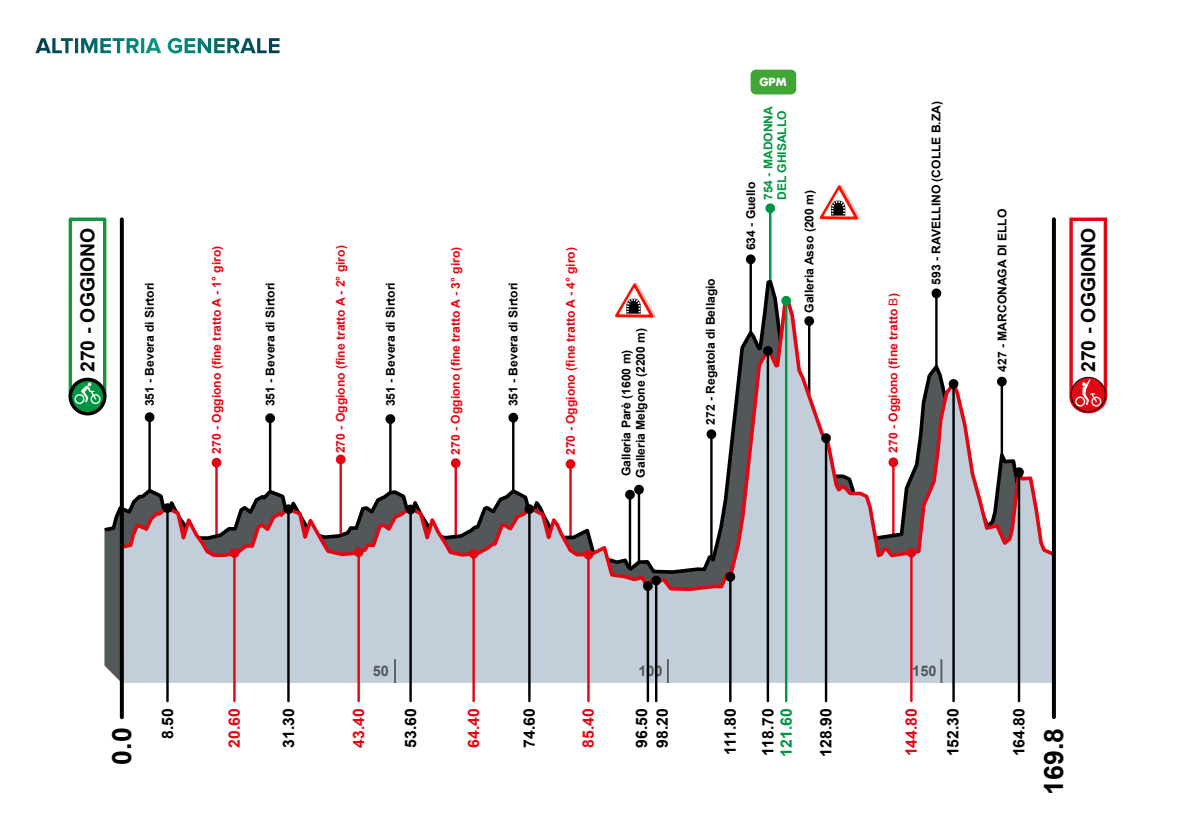
<style>
.page{position:relative;width:1177px;height:830px;background:#fff}
.page>*{position:absolute;margin:0;border:0;box-sizing:border-box;transform-origin:0 0}
.t1{font:700 26.62px "Arial";color:#000}
.t2{font:700 19.38px "Arial";color:#000}
.t3{font:700 15.75px/20.5px "Arial";color:#000}
.t4{font:700 15.75px "Arial";color:#e30613}
.t5{font:700 15.75px "Arial";color:#009641}
.t6{font:700 14.5px "Arial";color:#52575a}
.t7{font:700 12.12px/14.1px "Arial";color:#000}
.t8{font:700 12.12px "Arial";color:#e30613}
.t9{font:700 12.12px/13.5px "Arial";color:#009641}
.t10{font:700 11px "Futura Std";color:#fff}
.s1{font-weight:400}
</style>
<div class="page">
<svg style="left:35px;top:38px;width:244px;height:15px"></svg>
<svg style="left:765px;top:203px;width:10px;height:74px"></svg>
<div style="left:124px;top:592px;width:927px;height:90px;background:#c2ceda"></div>
<svg style="left:118px;top:294px;width:938px;height:298px"></svg>
<svg style="left:105px;top:529px;width:15px;height:153px;background:#5a5e61"></svg>
<svg style="left:120px;top:219px;width:4px;height:498px;background:#090909"></svg>
<svg style="left:68px;top:217px;width:39px;height:198px"></svg>
<svg style="left:1051px;top:219px;width:4px;height:497px;fill:#000"></svg>
<hr style="left:394px;top:658px;width:2px;height:24px;background:#52575a">
<svg style="left:667px;top:658px;width:1px;height:24px"></svg>
<hr style="left:940px;top:658px;width:2px;height:24px;background:#52575a">
<svg style="left:1069px;top:217px;width:39px;height:197px"></svg>
<svg style="left:163px;top:503px;width:9px;height:198px;background:#8b929a"></svg>
<svg style="left:229px;top:548px;width:10px;height:153px;background:#cf99a4"></svg>
<svg style="left:283px;top:504px;width:10px;height:197px;background:#91989f"></svg>
<svg style="left:354px;top:547px;width:9px;height:154px"></svg>
<svg style="left:406px;top:504px;width:9px;height:197px;background:#8b939a"></svg>
<svg style="left:469px;top:548px;width:9px;height:153px"></svg>
<svg style="left:524px;top:504px;width:10px;height:197px;background:#9198a0"></svg>
<svg style="left:583px;top:549px;width:10px;height:152px;background:#cf99a4"></svg>
<svg style="left:643px;top:575px;width:18px;height:126px;background:#8a8f96"></svg>
<svg style="left:781px;top:296px;width:10px;height:405px;background:#93bbae"></svg>
<svg style="left:763px;top:346px;width:9px;height:355px;background:#8c939b"></svg>
<svg style="left:821px;top:433px;width:9px;height:268px;background:#8d9199"></svg>
<svg style="left:906px;top:547px;width:10px;height:154px;background:#cf99a4"></svg>
<svg style="left:948px;top:379px;width:10px;height:322px;background:#9398a0"></svg>
<svg style="left:1014px;top:467px;width:9px;height:234px;background:#8b868d"></svg>
<svg style="left:145px;top:412px;width:9px;height:79px"></svg>
<svg style="left:265px;top:413px;width:10px;height:79px"></svg>
<svg style="left:385px;top:414px;width:10px;height:79px"></svg>
<svg style="left:508px;top:412px;width:10px;height:80px"></svg>
<svg style="left:336px;top:454px;width:9px;height:80px"></svg>
<svg style="left:625px;top:484px;width:18px;height:85px"></svg>
<svg style="left:745px;top:254px;width:10px;height:80px"></svg>
<svg style="left:931px;top:288px;width:10px;height:80px"></svg>
<svg style="left:996px;top:376px;width:10px;height:80px"></svg>
<svg style="left:615px;top:283px;width:41px;height:34px"></svg>
<svg style="left:795px;top:72px;width:2px;height:18px"></svg>
<svg style="left:819px;top:185px;width:41px;height:34px"></svg>
<svg style="left:725px;top:571px;width:10px;height:130px"></svg>
<svg style="left:706px;top:429px;width:10px;height:130px"></svg>
<div style="left:750px;top:70px;width:46px;height:24px;background:#3fa535;border-radius:5px"></div>
<h2 class="t2" style="left:75px;top:372px;width:146px;rotate:-90deg">270 - OGGIONO</h2>
<p class="t8" style="left:208px;top:453px;width:209px;rotate:-90deg">270 - Oggiono (fine tratto A - 1° giro)</p>
<p class="t8" style="left:332px;top:453px;width:209px;rotate:-90deg">270 - Oggiono (fine tratto A - 2° giro)</p>
<p class="t8" style="left:447px;top:454px;width:209px;rotate:-90deg">270 - Oggiono (fine tratto A - 3° giro)</p>
<p class="t8" style="left:562px;top:455px;width:209px;rotate:-90deg">270 - Oggiono (fine tratto A - 4° giro)</p>
<p class="t7" style="left:143px;top:406px;width:126px;rotate:-90deg">351 - Bevera di Sirtori</p>
<p class="t7" style="left:263px;top:406px;width:126px;rotate:-90deg">351 - Bevera di Sirtori</p>
<p class="t7" style="left:384px;top:406px;width:126px;rotate:-90deg">351 - Bevera di Sirtori</p>
<p class="t7" style="left:506px;top:406px;width:126px;rotate:-90deg">351 - Bevera di Sirtori</p>
<p class="t7" style="left:619px;top:477px;width:151px;rotate:-90deg">Galleria Parè (1600 m)<br>Galleria Melgone (2200 m)</p>
<p class="t7" style="left:704px;top:424px;width:148px;rotate:-90deg">272 - Regatola di Bellagio</p>
<p class="t10" style="left:759px;top:74px;width:29px">GPM</p>
<p class="t7" style="left:744px;top:250px;width:70px;rotate:-90deg">634 - Guello</p>
<p class="t9" style="left:762px;top:200px;width:95px;rotate:-90deg">754 - MADONNA<br>DEL GHISALLO</p>
<p class="t7" style="left:802px;top:312px;width:124px;rotate:-90deg">Galleria Asso (200 m)</p>
<p class="t8" style="left:885px;top:452px;width:161px;rotate:-90deg">270 - Oggiono (fine tratto <span class="s1">B</span>)</p>
<p class="t7" style="left:929px;top:285px;width:185px;rotate:-90deg">593 - RAVELLINO (COLLE B.ZA)</p>
<p class="t7" style="left:995px;top:371px;width:164px;rotate:-90deg">427 - MARCONAGA DI ELLO</p>
<h2 class="t2" style="left:1075px;top:372px;width:146px;rotate:-90deg">270 - OGGIONO</h2>
<h1 class="t1" style="left:104px;top:764px;width:39px;rotate:-90deg">0.0</h1>
<p class="t6" style="left:372px;top:661px;width:18px">50</p>
<p class="t6" style="left:638px;top:661px;width:26px">100</p>
<p class="t6" style="left:912px;top:661px;width:26px">150</p>
<p class="t3" style="left:158px;top:738px;width:32px;rotate:-90deg">8.50</p>
<p class="t4" style="left:224px;top:747px;width:41px;rotate:-90deg">20.60</p>
<p class="t3" style="left:279px;top:747px;width:41px;rotate:-90deg">31.30</p>
<p class="t4" style="left:348px;top:747px;width:41px;rotate:-90deg">43.40</p>
<p class="t3" style="left:401px;top:747px;width:41px;rotate:-90deg">53.60</p>
<p class="t4" style="left:463px;top:747px;width:41px;rotate:-90deg">64.40</p>
<p class="t3" style="left:519px;top:747px;width:41px;rotate:-90deg">74.60</p>
<p class="t4" style="left:578px;top:747px;width:41px;rotate:-90deg">85.40</p>
<p class="t3" style="left:758px;top:755px;width:49px;rotate:-90deg">118.70</p>
<p class="t5" style="left:775px;top:756px;width:50px;rotate:-90deg">121.60</p>
<p class="t3" style="left:816px;top:756px;width:50px;rotate:-90deg">128.90</p>
<p class="t4" style="left:900px;top:756px;width:50px;rotate:-90deg">144.80</p>
<p class="t3" style="left:943px;top:755px;width:50px;rotate:-90deg">152.30</p>
<p class="t3" style="left:1009px;top:755px;width:50px;rotate:-90deg">164.80</p>
<p class="t3" style="left:720px;top:754px;width:48px;rotate:-90deg">111.80</p>
<p class="t3" style="left:632px;top:747px;width:41px;rotate:-90deg">96.50<br>98.20</p>
<h1 class="t1" style="left:1036px;top:794px;width:68px;rotate:-90deg">169.8</h1>
</div>
